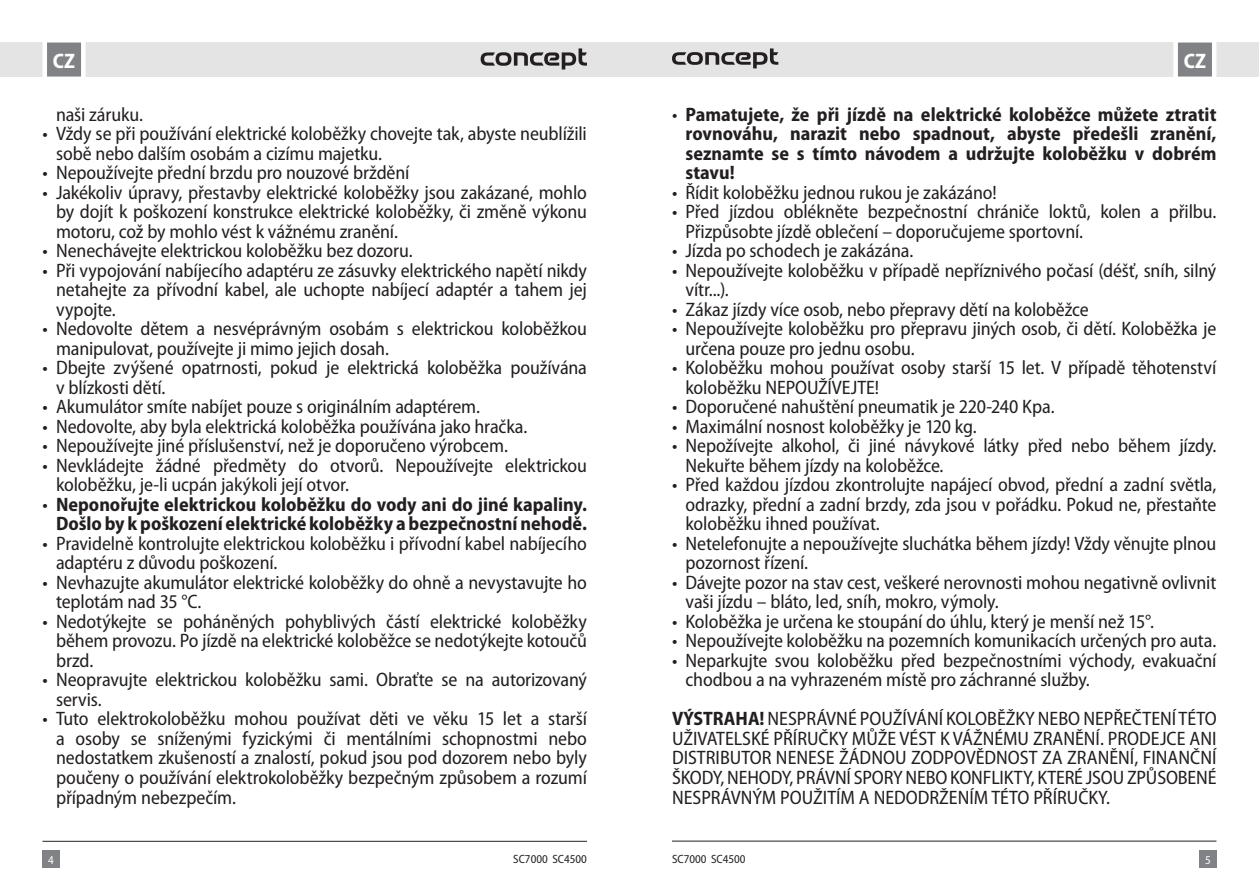
<style>
.page{position:relative;width:1259px;height:893px;background:#fff}
.page>*{position:absolute;margin:0;border:0;box-sizing:border-box;transform-origin:0 0}
.t1{font:700 semi-condensed 21px "Myriad Pro";color:#fff}
.t2{font:semi-condensed 19.5px/19.5px "Myriad Pro";letter-spacing:-.005em;color:#231f20}
.t3{font:700 semi-condensed 19.5px/19.5px "Myriad Pro";color:#231f20;text-align:right}
.t4{font:semi-condensed 12px "Myriad Pro";color:#231f20}
.t5{font:semi-condensed 12px "Myriad Pro";color:#fff}
.s1{font-weight:400}
.s2{font-weight:700}
</style>
<div class="page">
<div style="left:629px;top:43px;width:630px;height:34px;background:#e4e4e4"></div>
<div style="left:0;top:43px;width:629px;height:34px;background:#e4e4e4"></div>
<div style="left:43px;top:850px;width:17px;height:17px;background:#808285"></div>
<div style="left:1199px;top:850px;width:17px;height:17px;background:#808285"></div>
<svg style="left:1171px;top:42px;width:47px;height:35px;background:#a3a4a6"></svg>
<svg style="left:40px;top:42px;width:48px;height:35px;background:#a4a6a8"></svg>
<hr style="left:672px;top:841px;width:544px;height:1px;background:#231f20">
<hr style="left:43px;top:841px;width:544px;height:1px;background:#231f20">
<svg style="left:672px;top:48px;width:106px;height:20px"></svg>
<svg style="left:480px;top:48px;width:107px;height:22px"></svg>
<p class="t1" style="left:53px;top:48px;width:24px">CZ</p>
<p class="t1" style="left:1183px;top:48px;width:24px">CZ</p>
<p class="t2" style="left:56px;top:104px;width:88px">naši záruku.</p>
<p class="t2" style="left:56px;top:124px;width:532px;text-indent:-13px">• Vždy se při používání elektrické koloběžky chovejte tak, abyste neublížili sobě nebo dalším osobám a cizímu majetku.</p>
<p class="t2" style="left:43px;top:163px;width:368px">• Nepoužívejte přední brzdu pro nouzové brždění</p>
<p class="t2" style="left:56px;top:182px;width:532px;text-align:justify;text-indent:-13px">• Jakékoliv úpravy, přestavby elektrické koloběžky jsou zakázané, mohlo by dojít k poškození konstrukce elektrické koloběžky, či změně výkonu motoru, což by mohlo vést k vážnému zranění.</p>
<p class="t2" style="left:43px;top:241px;width:372px">• Nenechávejte elektrickou koloběžku bez dozoru.</p>
<p class="t2" style="left:56px;top:260px;width:532px;text-align:justify;text-indent:-13px">• Při vypojování nabíjecího adaptéru ze zásuvky elektrického napětí nikdy netahejte za přívodní kabel, ale uchopte nabíjecí adaptér a tahem jej vypojte.</p>
<p class="t2" style="left:56px;top:319px;width:532px;text-indent:-13px">• Nedovolte dětem a nesvéprávným osobám s elektrickou koloběžkou manipulovat, používejte ji mimo jejich dosah.</p>
<p class="t2" style="left:56px;top:358px;width:532px;text-indent:-13px">• Dbejte zvýšené opatrnosti, pokud je elektrická koloběžka používána v blízkosti dětí.</p>
<p class="t2" style="left:43px;top:397px;width:439px">• Akumulátor smíte nabíjet pouze s originálním adaptérem.</p>
<p class="t2" style="left:43px;top:416px;width:486px">• Nedovolte, aby byla elektrická koloběžka používána jako hračka.</p>
<p class="t2" style="left:43px;top:436px;width:467px">• Nepoužívejte jiné příslušenství, než je doporučeno výrobcem.</p>
<p class="t2" style="left:56px;top:455px;width:532px;text-indent:-13px">• Nevkládejte žádné předměty do otvorů. Nepoužívejte elektrickou koloběžku, je-li ucpán jakýkoli její otvor.</p>
<p class="t3" style="left:43px;top:494px;width:546px"><span class="s1">•</span> Neponořujte elektrickou koloběžku do vody ani do jiné kapaliny.<br>Došlo by k poškození elektrické koloběžky a bezpečnostní nehodě.</p>
<p class="t2" style="left:56px;top:533px;width:532px;text-indent:-13px">• Pravidelně kontrolujte elektrickou koloběžku i přívodní kabel nabíjecího adaptéru z důvodu poškození.</p>
<p class="t2" style="left:56px;top:572px;width:532px;text-indent:-13px">• Nevhazujte akumulátor elektrické koloběžky do ohně a nevystavujte ho teplotám nad 35 °C.</p>
<p class="t2" style="left:56px;top:611px;width:532px;text-align:justify;text-indent:-13px">• Nedotýkejte se poháněných pohyblivých částí elektrické koloběžky během provozu. Po jízdě na elektrické koloběžce se nedotýkejte kotoučů brzd.</p>
<p class="t2" style="left:56px;top:670px;width:532px;text-indent:-13px">• Neopravujte elektrickou koloběžku sami. Obraťte se na autorizovaný servis.</p>
<p class="t2" style="left:56px;top:709px;width:532px;text-align:justify;text-indent:-13px">• Tuto elektrokoloběžku mohou používat děti ve věku 15 let a starší a osoby se sníženými fyzickými či mentálními schopnostmi nebo nedostatkem zkušeností a znalostí, pokud jsou pod dozorem nebo byly poučeny o používání elektrokoloběžky bezpečným způsobem a rozumí případným nebezpečím.</p>
<p class="t3" style="left:685px;top:104px;width:532px;text-align:justify;text-indent:-13px"><span class="s1">•</span> Pamatujete, že při jízdě na elektrické koloběžce můžete ztratit rovnováhu, narazit nebo spadnout, abyste předešli zranění, seznamte se s tímto návodem a udržujte koloběžku v dobrém stavu!</p>
<p class="t2" style="left:672px;top:182px;width:326px">• Řídit koloběžku jednou rukou je zakázáno!</p>
<p class="t2" style="left:685px;top:202px;width:532px;text-indent:-13px">• Před jízdou oblékněte bezpečnostní chrániče loktů, kolen a přilbu.<br>Přizpůsobte jízdě oblečení – doporučujeme sportovní.</p>
<p class="t2" style="left:672px;top:241px;width:243px">• Jízda po schodech je zakázána.</p>
<p class="t2" style="left:685px;top:260px;width:532px;text-indent:-13px">• Nepoužívejte koloběžku v případě nepříznivého počasí (déšť, sníh, silný vítr...).</p>
<p class="t2" style="left:672px;top:299px;width:418px">• Zákaz jízdy více osob, nebo přepravy dětí na koloběžce</p>
<p class="t2" style="left:685px;top:319px;width:532px;text-indent:-13px">• Nepoužívejte koloběžku pro přepravu jiných osob, či dětí. Koloběžka je určena pouze pro jednu osobu.</p>
<p class="t2" style="left:685px;top:358px;width:532px;text-indent:-13px">• Koloběžku mohou používat osoby starší 15 let. V případě těhotenství koloběžku NEPOUŽÍVEJTE!</p>
<p class="t2" style="left:672px;top:397px;width:384px">• Doporučené nahuštění pneumatik je 220-240 Kpa.</p>
<p class="t2" style="left:672px;top:416px;width:306px">• Maximální nosnost koloběžky je 120 kg.</p>
<p class="t2" style="left:685px;top:436px;width:532px;text-indent:-13px">• Nepožívejte alkohol, či jiné návykové látky před nebo během jízdy.<br>Nekuřte během jízdy na koloběžce.</p>
<p class="t2" style="left:685px;top:475px;width:532px;text-align:justify;text-indent:-13px">• Před každou jízdou zkontrolujte napájecí obvod, přední a zadní světla, odrazky, přední a zadní brzdy, zda jsou v pořádku. Pokud ne, přestaňte koloběžku ihned používat.</p>
<p class="t2" style="left:685px;top:533px;width:532px;text-indent:-13px">• Netelefonujte a nepoužívejte sluchátka během jízdy! Vždy věnujte plnou pozornost řízení.</p>
<p class="t2" style="left:685px;top:572px;width:532px;text-indent:-13px">• Dávejte pozor na stav cest, veškeré nerovnosti mohou negativně ovlivnit vaši jízdu – bláto, led, sníh, mokro, výmoly.</p>
<p class="t2" style="left:672px;top:611px;width:483px">• Koloběžka je určena ke stoupání do úhlu, který je menší než 15°.</p>
<p class="t2" style="left:672px;top:631px;width:546px">• Nepoužívejte koloběžku na pozemních komunikacích určených pro auta.</p>
<p class="t2" style="left:685px;top:650px;width:532px;text-indent:-13px">• Neparkujte svou koloběžku před bezpečnostními východy, evakuační chodbou a na vyhrazeném místě pro záchranné služby.</p>
<p class="t2" style="left:672px;top:709px;width:546px;text-align:justify"><span class="s2">VÝSTRAHA!</span> NESPRÁVNÉ POUŽÍVÁNÍ KOLOBĚŽKY NEBO NEPŘEČTENÍ TÉTO UŽIVATELSKÉ PŘÍRUČKY MŮŽE VÉST K VÁŽNÉMU ZRANĚNÍ. PRODEJCE ANI DISTRIBUTOR NENESE ŽÁDNOU ZODPOVĚDNOST ZA ZRANĚNÍ, FINANČNÍ ŠKODY, NEHODY, PRÁVNÍ SPORY NEBO KONFLIKTY, KTERÉ JSOU ZPŮSOBENÉ NESPRÁVNÝM POUŽITÍM A NEDODRŽENÍM TÉTO PŘÍRUČKY.</p>
<p class="t5" style="left:48px;top:852px;width:7px">4</p>
<p class="t4" style="left:513px;top:851px;width:75px">SC7000 SC4500</p>
<p class="t4" style="left:672px;top:851px;width:75px">SC7000 SC4500</p>
<p class="t5" style="left:1205px;top:852px;width:7px">5</p>
</div>
